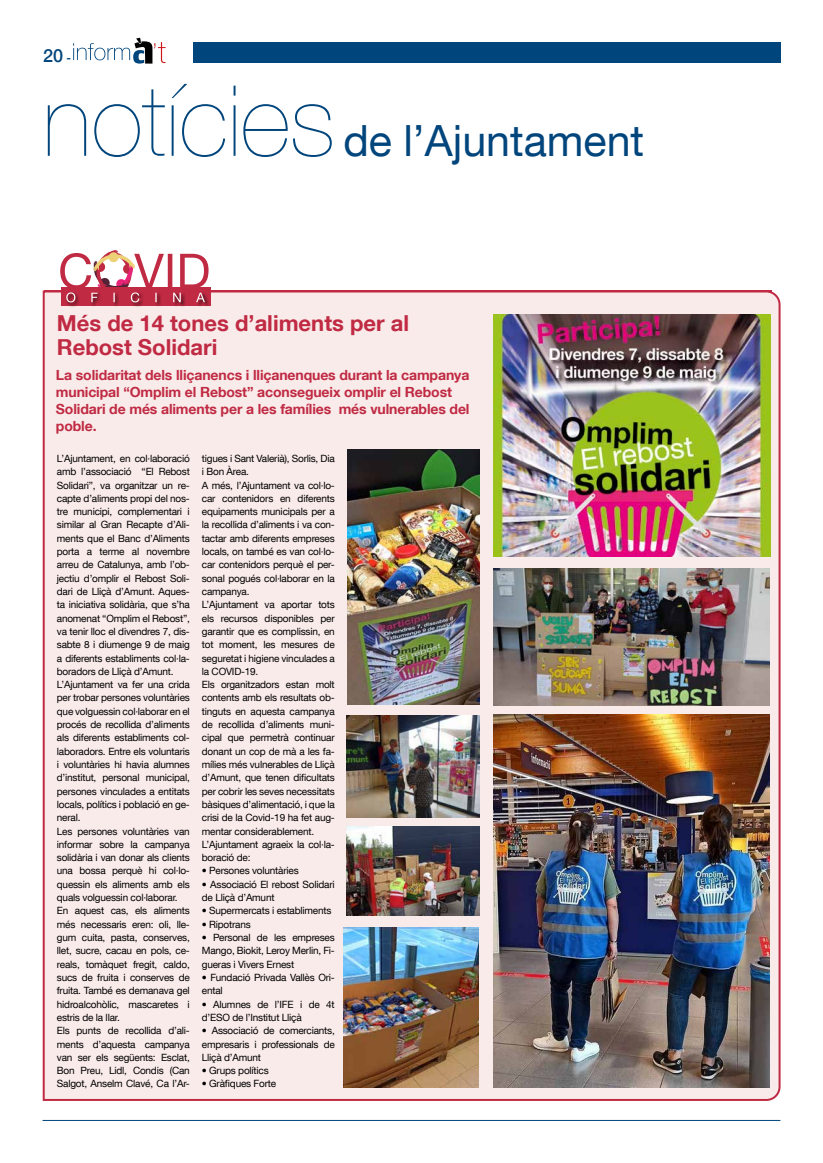
<style>
.page{position:relative;width:823px;height:1163px;background:#fff}
.page>*{position:absolute;margin:0;border:0;box-sizing:border-box;transform-origin:0 0}
.t1{font:200 98.2px "Helvetica Neue LT Com";color:#00457c}
.t2{font:43px "Helvetica Neue LT Com";color:#00457c}
.t3{font:700 22px/24px "Helvetica Neue LT Com";color:#c02a43}
.t4{font:500 18px "Helvetica Neue";color:#00457c}
.t5{font:700 14px/16.8px "Helvetica Neue LT Com";letter-spacing:-.01em;color:#c02a43}
.t6{font:10px/13.3px "Helvetica Neue LT Com";letter-spacing:-.02em;color:#000}
.s1{font-size:12px}
</style>
<div class="page">
<div style="left:193px;top:43px;width:587px;height:20px;background:#00457c"></div>
<hr style="left:43px;top:1119px;width:737px;height:1px;background:#00457c">
<svg style="left:73px;top:38px;width:92px;height:26px"></svg>
<div style="left:42px;top:289px;width:739px;height:812px;background:#f9ebea"></div>
<div style="left:65px;top:291px;width:144px;height:16px;background:#000;opacity:.75"></div>
<svg style="left:60px;top:250px;width:148px;height:52px"></svg>
<img style="left:493px;top:314px;width:277px;height:242px">
<img style="left:493px;top:714px;width:275px;height:373px">
<img style="left:347px;top:449px;width:132px;height:255px">
<img style="left:343px;top:927px;width:135px;height:160px">
<img style="left:346px;top:826px;width:133px;height:89px">
<img style="left:346px;top:715px;width:133px;height:101px">
<img style="left:493px;top:568px;width:275px;height:137px">
<h3 class="t4" style="left:43px;top:41px;width:30px">20 <span class="s1">-</span></h3>
<h1 class="t1" style="left:42px;top:64px;width:294px">notícies</h1>
<h2 class="t2" style="left:343px;top:114px;width:302px">de l’Ajuntament</h2>
<h3 class="t3" style="left:57px;top:310px;width:353px">Més de 14 tones d’aliments per al<br>Rebost Solidari</h3>
<h3 class="t5" style="left:56px;top:366px;width:415px">La solidaritat dels lliçanencs i lliçanenques durant la campanya municipal “Omplim el Rebost” aconsegueix omplir el Rebost Solidari de més aliments per a les famílies més vulnerables del poble.</h3>
<p class="t6" style="left:57px;top:451px;width:134px">L’Ajuntament, en col·laboració amb l’associació “El Rebost<br>Solidari”, va organitzar un re&shy;capte d’aliments propi del nos&shy;tre municipi, complementari i similar al Gran Recapte d’Ali&shy;ments que el Banc d’Aliments porta a terme al novembre arreu de Catalunya, amb l’ob&shy;jectiu d’omplir el Rebost Soli&shy;dari de Lliçà d’Amunt. Aques&shy;ta iniciativa solidària, que s’ha anomenat “Omplim el Rebost”, va tenir lloc el divendres 7, dis&shy;sabte 8 i diumenge 9 de maig a diferents establiments col·la&shy;boradors de Lliçà d’Amunt.<br>L’Ajuntament va fer una crida per trobar persones voluntàries que volguessin col·laborar en el procés de recollida d’aliments als diferents establiments col· laboradors. Entre els voluntaris i voluntàries hi havia alumnes d’institut, personal municipal, persones vinculades a entitats locals, polítics i població en ge&shy;neral.<br>Les persones voluntàries van informar sobre la campanya solidària i van donar als clients una bossa perquè hi col·lo&shy;quessin els aliments amb els quals volguessin col·laborar.<br>En aquest cas, els aliments més necessaris eren: oli, lle&shy;gum cuita, pasta, conserves, llet, sucre, cacau en pols, ce&shy;reals, tomàquet fregit, caldo, sucs de fruita i conserves de fruita. També es demanava gel hidroalcohòlic, mascaretes i estris de la llar.<br>Els punts de recollida d’ali&shy;ments d’aquesta campanya van ser els següents: Esclat,<br>Bon Preu, Lidl, Condis (Can<br>Salgot, Anselm Clavé, Ca l’Ar-</p>
<p class="t6" style="left:202px;top:451px;width:134px">tigues i Sant Valerià), Sorlis, Dia i Bon Àrea.<br>A més, l’Ajuntament va col·lo&shy;car contenidors en diferents equipaments municipals per a la recollida d’aliments i va con&shy;tactar amb diferents empreses locals, on també es van col·lo&shy;car contenidors perquè el per&shy;sonal pogués col·laborar en la campanya.<br>L’Ajuntament va aportar tots els recursos disponibles per garantir que es complissin, en tot moment, les mesures de seguretat i higiene vinculades a la COVID-19.<br>Els organitzadors estan molt contents amb els resultats ob&shy;tinguts en aquesta campanya de recollida d’aliments muni&shy;cipal que permetrà continuar donant un cop de mà a les fa&shy;mílies més vulnerables de Lliçà d’Amunt, que tenen dificultats per cobrir les seves necessitats bàsiques d’alimentació, i que la crisi de la Covid-19 ha fet aug&shy;mentar considerablement.<br>L’Ajuntament agraeix la col·la&shy;boració de:</p>
<p class="t6" style="left:202px;top:863px;width:98px">• Persones voluntàries</p>
<p class="t6" style="left:202px;top:877px;width:134px">• Associació El rebost Solidari de Lliçà d’Amunt</p>
<p class="t6" style="left:202px;top:903px;width:131px">• Supermercats i establiments</p>
<p class="t6" style="left:202px;top:917px;width:50px">• Ripotrans</p>
<p class="t6" style="left:202px;top:930px;width:134px;text-align:justify">• Personal de les empreses Mango, Biokit, Leroy Merlin, Fi&shy;gueras i Vivers Ernest</p>
<p class="t6" style="left:202px;top:970px;width:134px">• Fundació Privada Vallès Ori&shy;ental</p>
<p class="t6" style="left:202px;top:996px;width:134px">• Alumnes de l’IFE i de 4t d’ESO de l’Institut Lliçà</p>
<p class="t6" style="left:202px;top:1023px;width:134px;text-align:justify">• Associació de comerciants, empresaris i professionals de Lliçà d’Amunt</p>
<p class="t6" style="left:202px;top:1063px;width:68px">• Grups polítics</p>
<p class="t6" style="left:202px;top:1076px;width:76px">• Gràfiques Forte</p>
</div>
